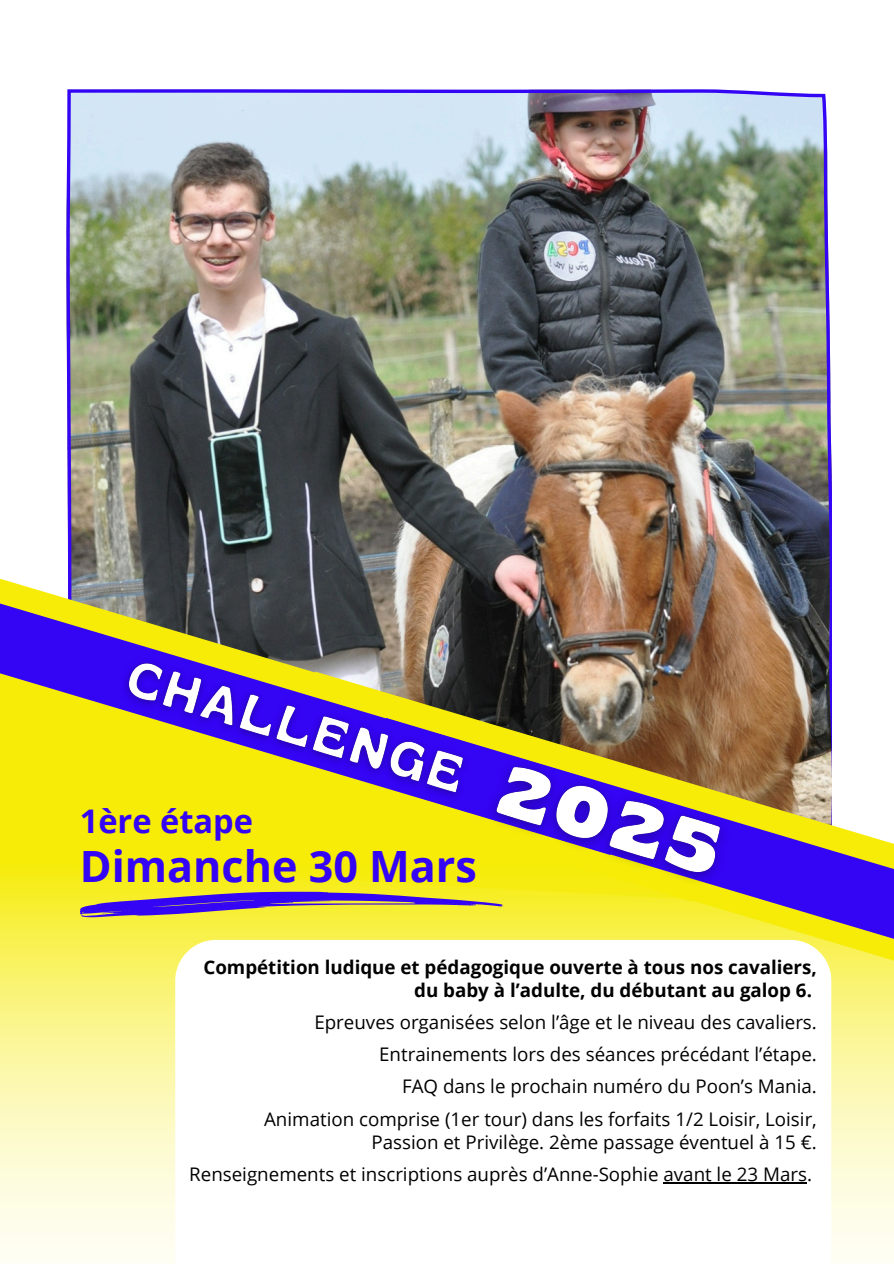
<style>
.page{position:relative;width:894px;height:1264px;background:#fff}
.page>*{position:absolute;margin:0;border:0;box-sizing:border-box;transform-origin:0 0}
.t1{font:700 43.05px "Open Sans";color:#3404f4}
.t2{font:700 32.55px "Open Sans";color:#3404f4}
.t3{font:18.75px "Open Sans";color:#000}
.t4{font:700 18.75px/23.1px "Open Sans";color:#000;text-align:right}
</style>
<div class="page">
<img style="left:67px;top:89px;width:761px;height:75px">
<img style="left:691px;top:164px;width:140px;height:226px">
<div style="left:0;top:859px;width:893px;height:404px;background:#fefdea"></div>
<img style="left:0;top:164px;width:691px;height:1018px">
<img style="left:314px;top:390px;width:579px;height:873px">
<img style="left:0;top:414px;width:610px;height:609px">
<img style="left:385px;top:549px;width:508px;height:609px">
<img style="left:109px;top:643px;width:373px;height:168px">
<img style="left:472px;top:737px;width:276px;height:166px">
<svg style="left:80px;top:891px;width:423px;height:26px;background:#a58c81"></svg>
<div style="left:175px;top:939px;width:656px;height:324px;background:#fff"></div>
<hr style="left:663px;top:1182px;width:143px;height:1px;background:#000">
<p class="t2" style="left:80px;top:798px;width:175px">1ère étape</p>
<p class="t1" style="left:80px;top:836px;width:398px">Dimanche 30 Mars</p>
<p class="t4" style="left:203px;top:954px;width:614px">Compétition ludique et pédagogique ouverte à tous nos cavaliers, du baby à l’adulte, du débutant au galop 6.</p>
<p class="t3" style="left:314px;top:1008px;width:504px">Epreuves organisées selon l’âge et le niveau des cavaliers.</p>
<p class="t3" style="left:379px;top:1041px;width:439px">Entrainements lors des séances précédant l’étape.</p>
<h4 class="t3" style="left:402px;top:1073px;width:416px">FAQ dans le prochain numéro du Poon’s Mania.</h4>
<h3 class="t3" style="left:264px;top:1105px;width:554px">Animation comprise (1er tour) dans les forfaits 1/2 Loisir, Loisir,</h3>
<p class="t3" style="left:371px;top:1128px;width:447px">Passion et Privilège. 2ème passage éventuel à 15 €.</p>
<p class="t3" style="left:189px;top:1160px;width:624px">Renseignements et inscriptions auprès d’Anne-Sophie avant le 23 Mars.</p>
</div>
